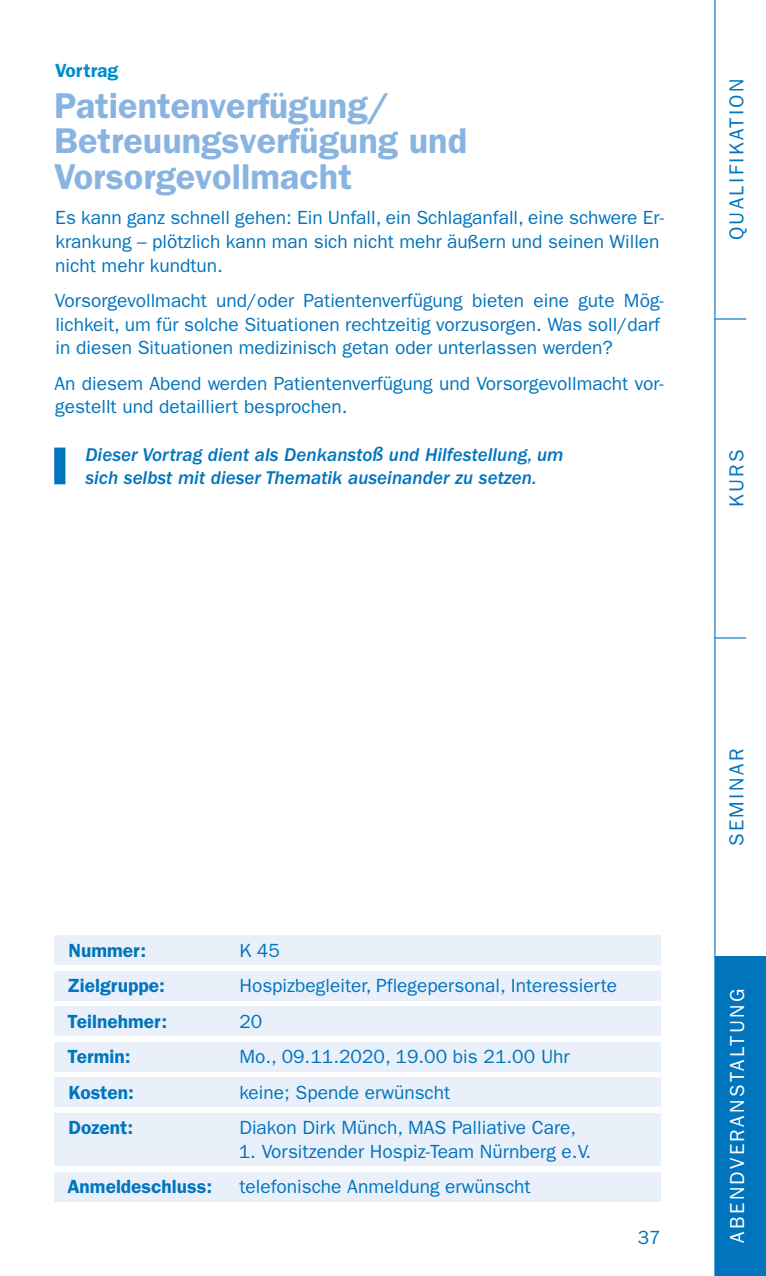
<style>
.page{position:relative;width:766px;height:1276px;background:#fff}
.page>*{position:absolute;margin:0;border:0;box-sizing:border-box;transform-origin:0 0}
.t1{font:600 36px/35.3px "ITC Franklin Gothic Std";color:#89b4e1}
.t2{font:20.25px "ITC Franklin Gothic Std";letter-spacing:.12em;color:#0075be}
.t3{font:20.25px "ITC Franklin Gothic Std";letter-spacing:.12em;color:#fff}
.t4{font:19.12px/23.6px "ITC Franklin Gothic Std";color:#0075be}
.t5{font:19.12px/23.6px "ITC Franklin Gothic Std Med It";color:#0075be}
.t6{font:600 19.12px "ITC Franklin Gothic Std";color:#0075be}
.t7{font:600 19.12px "ITC Franklin Gothic Std";color:#008ccd}
</style>
<div class="page">
<div style="left:715px;top:956px;width:50px;height:320px;background:#0075be"></div>
<hr style="left:714px;top:637px;width:32px;height:1px;background:#0075be">
<hr style="left:714px;top:318px;width:32px;height:1px;background:#0075be">
<hr style="left:714px;top:0;width:1px;height:1276px;background:#0075be">
<div style="left:54px;top:447px;width:11px;height:37px;background:#0075be"></div>
<div style="left:54px;top:936px;width:606px;height:29px;background:#e9f0fa"></div>
<div style="left:54px;top:971px;width:606px;height:29px;background:#e9f0fa"></div>
<div style="left:54px;top:1006px;width:606px;height:30px;background:#e9f0fa"></div>
<div style="left:54px;top:1042px;width:606px;height:29px;background:#e9f0fa"></div>
<div style="left:54px;top:1077px;width:606px;height:29px;background:#e9f0fa"></div>
<div style="left:54px;top:1113px;width:606px;height:52px;background:#e9f0fa"></div>
<div style="left:54px;top:1172px;width:606px;height:29px;background:#e9f0fa"></div>
<p class="t7" style="left:55px;top:59px;width:64px">Vortrag</p>
<h1 class="t1" style="left:54px;top:88px;width:414px">Patientenverfügung/<br>Betreuungsverfügung und<br>Vorsorgevollmacht</h1>
<p class="t4" style="left:55px;top:206px;width:610px">Es kann ganz schnell gehen: Ein Unfall, ein Schlaganfall, eine schwere Er&shy;krankung – plötzlich kann man sich nicht mehr äußern und seinen Willen nicht mehr kundtun.</p>
<p class="t4" style="left:55px;top:289px;width:610px">Vorsorgevollmacht und/oder Patientenverfügung bieten eine gute Mög&shy;lichkeit, um für solche Situationen rechtzeitig vorzusorgen. Was soll/darf in diesen Situationen medizinisch getan oder unterlassen werden?</p>
<p class="t4" style="left:55px;top:371px;width:610px">An diesem Abend werden Patientenverfügung und Vorsorgevollmacht vor&shy;gestellt und detailliert besprochen.</p>
<p class="t5" style="left:85px;top:443px;width:479px">Dieser Vortrag dient als Denkanstoß und Hilfestellung, um sich selbst mit dieser Thematik auseinander zu setzen.</p>
<p class="t2" style="left:724px;top:240px;width:163px;rotate:-90deg">QUALIFIKATION</p>
<p class="t2" style="left:724px;top:507px;width:59px;rotate:-90deg">KURS</p>
<p class="t6" style="left:68px;top:939px;width:79px">Nummer:</p>
<p class="t4" style="left:239px;top:939px;width:42px">K 45</p>
<p class="t6" style="left:67px;top:974px;width:99px">Zielgruppe:</p>
<p class="t4" style="left:239px;top:974px;width:379px">Hospizbegleiter, Pflegepersonal, Interessierte</p>
<p class="t6" style="left:68px;top:1010px;width:101px">Teilnehmer:</p>
<p class="t4" style="left:239px;top:1009px;width:24px">20</p>
<p class="t6" style="left:68px;top:1045px;width:65px">Termin:</p>
<p class="t4" style="left:239px;top:1045px;width:332px">Mo., 09.11.2020, 19.00 bis 21.00 Uhr</p>
<p class="t6" style="left:68px;top:1081px;width:67px">Kosten:</p>
<p class="t4" style="left:239px;top:1080px;width:212px">keine; Spende erwünscht</p>
<p class="t6" style="left:69px;top:1116px;width:66px">Dozent:</p>
<p class="t4" style="left:239px;top:1116px;width:338px">Diakon Dirk Münch, MAS Palliative Care,</p>
<p class="t4" style="left:239px;top:1139px;width:354px">1. Vorsitzender Hospiz-Team Nürnberg e.V.</p>
<p class="t6" style="left:67px;top:1175px;width:146px">Anmeldeschluss:</p>
<p class="t4" style="left:239px;top:1175px;width:293px">telefonische Anmeldung erwünscht</p>
<p class="t4" style="left:637px;top:1226px;width:24px">37</p>
<p class="t2" style="left:724px;top:846px;width:99px;rotate:-90deg">SEMINAR</p>
<p class="t3" style="left:725px;top:1243px;width:256px;rotate:-90deg">ABENDVERANSTALTUNG</p>
</div>
